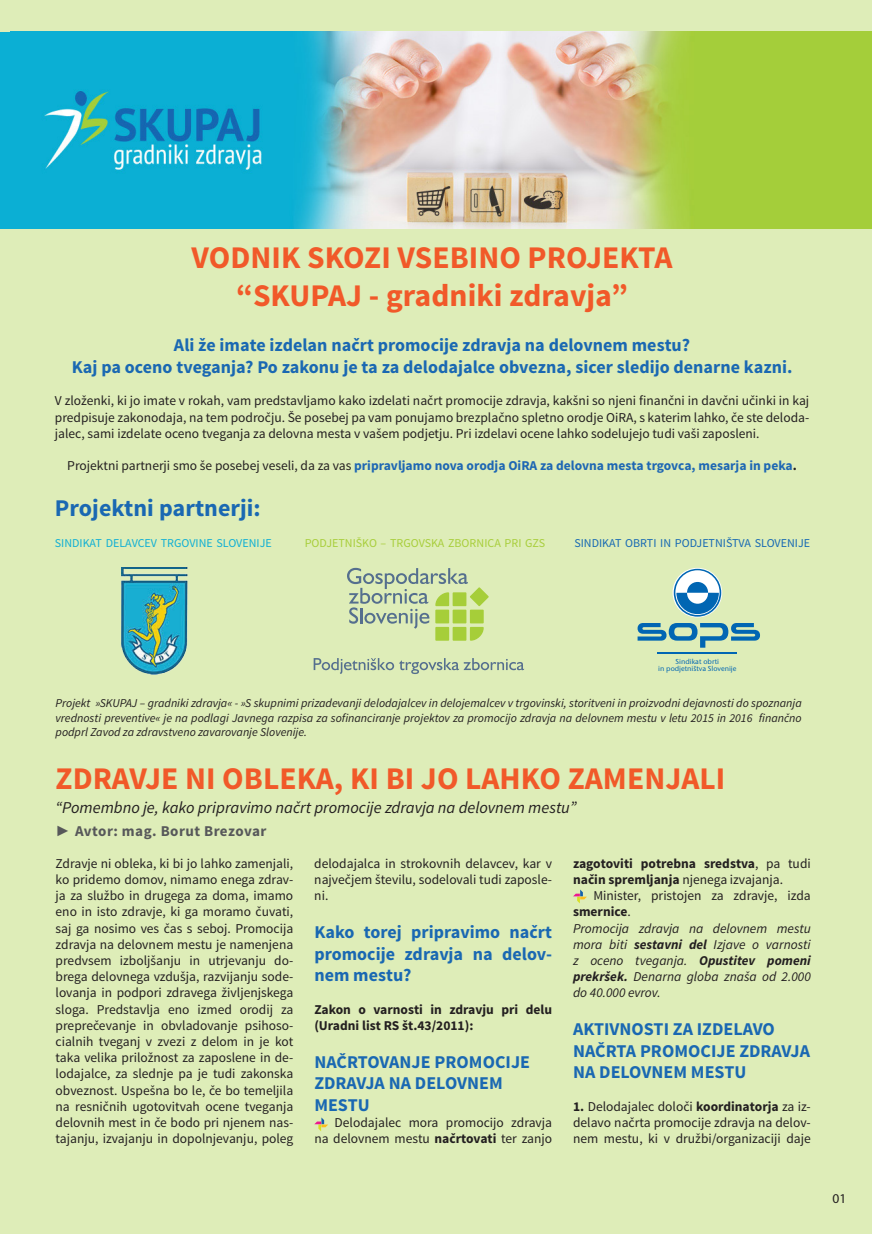
<style>
.page{position:relative;width:872px;height:1234px;background:#fff}
.page>*{position:absolute;margin:0;border:0;box-sizing:border-box;transform-origin:0 0}
.t1{font:700 31.5px/37.8px "Source Sans Pro";color:#f15929;text-align:center}
.t2{font:700 24px "Source Sans Pro";color:#1a68b2}
.t3{font:700 18px/21.6px "Source Sans Pro";color:#1a68b2}
.t4{font:italic 16.5px "Source Sans Pro";color:#231f20}
.t5{font:700 15px "Source Sans Pro";letter-spacing:.03em;color:#57585a}
.t6{font:13.5px/16.2px "Source Sans Pro";color:#231f20;text-align:justify}
.t7{font:italic 13.5px "Source Sans Pro";color:#231f20}
.t8{font:700 13.5px "Source Sans Pro";color:#1e67b3}
.t9{font:700 13.5px/16.2px "Source Sans Pro";color:#231f20}
.t10{font:13.5px "Myriad Pro";color:#231f20}
.t11{font:italic 12px/14.4px "Source Sans Pro";color:#231f20;text-align:justify}
.t12{font:12px "Source Sans Pro";color:#1769b3}
.t13{font:12px "Source Sans Pro";color:#a8ce3b}
.t14{font:12px "Source Sans Pro";color:#10afd4}
.t15{font:500 7.5px/6.6px "Stone San Itc TCE";color:#0166b3;text-align:center}
.s1{font-weight:400;color:#231f20}
.s2{color:#231f20}
.s3{font-family:"Times New Roman";font-weight:400}
.s4{font-weight:400}
.s5{font-weight:700}
</style>
<div class="page">
<div style="left:0;top:0;width:872px;height:1233px;background:#deedb8"></div>
<div style="left:0;top:32px;width:331px;height:197px;background:#0bafd4"></div>
<img style="left:121px;top:567px;width:67px;height:107px">
<svg style="left:672px;top:567px;width:50px;height:50px"></svg>
<svg style="left:673px;top:568px;width:48px;height:48px"></svg>
<svg style="left:675px;top:570px;width:44px;height:45px"></svg>
<svg style="left:676px;top:571px;width:43px;height:43px;background:#8ab8d7"></svg>
<hr style="left:658px;top:652px;width:79px;height:2px;background:#0166b3">
<svg style="left:637px;top:623px;width:123px;height:24px"></svg>
<div style="left:452px;top:626px;width:14px;height:14px;background:#a6ce39"></div>
<svg style="left:470px;top:626px;width:14px;height:14px"></svg>
<div style="left:435px;top:626px;width:14px;height:14px;background:#a6ce39"></div>
<svg style="left:470px;top:587px;width:19px;height:19px"></svg>
<div style="left:470px;top:609px;width:14px;height:14px;background:#a6ce39"></div>
<svg style="left:347px;top:567px;width:121px;height:61px"></svg>
<svg style="left:314px;top:658px;width:210px;height:16px"></svg>
<svg style="left:314px;top:1117px;width:14px;height:14px"></svg>
<svg style="left:573px;top:889px;width:14px;height:14px"></svg>
<img style="left:44px;top:32px;width:828px;height:197px">
<p class="t1" style="left:192px;top:240px;width:482px">VODNIK SKOZI VSEBINO PROJEKTA “SKUPAJ - gradniki zdravja”</p>
<p class="t3" style="left:72px;top:335px;width:722px;text-align:center">Ali že imate izdelan načrt promocije zdravja na delovnem mestu?<br>Kaj pa oceno tveganja? Po zakonu je ta za delodajalce obvezna, sicer sledijo denarne kazni.</p>
<p class="t6" style="left:55px;top:393px;width:756px">V zloženki, ki jo imate v rokah, vam predstavljamo kako izdelati načrt promocije zdravja, kakšni so njeni finančni in davčni učinki in kaj predpisuje zakonodaja, na tem področju. Še posebej pa vam ponujamo brezplačno spletno orodje OiRA, s katerim lahko, če ste deloda&shy;jalec, sami izdelate oceno tveganja za delovna mesta v vašem podjetju. Pri izdelavi ocene lahko sodelujejo tudi vaši zaposleni.</p>
<p class="t8" style="left:67px;top:457px;width:731px"><span class="s1">Projektni partnerji smo še posebej veseli, da za vas</span> pripravljamo nova orodja OiRA za delovna mesta trgovca, mesarja in peka<span class="s2">.</span></p>
<p class="t2" style="left:55px;top:493px;width:207px">Projektni partnerji:</p>
<p class="t14" style="left:55px;top:535px;width:218px">SINDIKAT DELAVCEV TRGOVINE SLOVENIJE</p>
<p class="t13" style="left:305px;top:535px;width:242px">PODJETNIŠKO – TRGOVSKA ZBORNICA PRI GZS</p>
<p class="t12" style="left:574px;top:535px;width:237px">SINDIKAT OBRTI IN PODJETNIŠTVA SLOVENIJE</p>
<p class="t15" style="left:658px;top:658px;width:80px">Sindikat obrti<br>in podjetništva Slovenije</p>
<p class="t11" style="left:56px;top:696px;width:747px">Projekt »SKUPAJ – gradniki zdravja« - »S skupnimi prizadevanji delodajalcev in delojemalcev v trgovinski, storitveni in proizvodni dejavnosti do spoznanja vrednosti preventive« je na podlagi Javnega razpisa za sofinanciranje projektov za promocijo zdravja na delovnem mestu v letu 2015 in 2016 finančno podprl Zavod za zdravstveno zavarovanje Slovenije.</p>
<p class="t1" style="left:56px;top:761px;width:671px">ZDRAVJE NI OBLEKA, KI BI JO LAHKO ZAMENJALI</p>
<p class="t4" style="left:56px;top:797px;width:522px">“Pomembno je, kako pripravimo načrt promocije zdravja na delovnem mestu”</p>
<p class="t5" style="left:56px;top:821px;width:212px"><span class="s3">►</span> Avtor: mag. Borut Brezovar</p>
<p class="t6" style="left:56px;top:855px;width:239px">Zdravje ni obleka, ki bi jo lahko zamenjali, ko pridemo domov, nimamo enega zdrav&shy;ja za službo in drugega za doma, imamo eno in isto zdravje, ki ga moramo čuvati, saj ga nosimo ves čas s seboj. Promocija zdravja na delovnem mestu je namenjena predvsem izboljšanju in utrjevanju do&shy;brega delovnega vzdušja, razvijanju sode&shy;lovanja in podpori zdravega življenjskega sloga. Predstavlja eno izmed orodij za preprečevanje in obvladovanje psihoso&shy;cialnih tveganj v zvezi z delom in je kot taka velika priložnost za zaposlene in de&shy;lodajalce, za slednje pa je tudi zakonska obveznost. Uspešna bo le, če bo temeljila na resničnih ugotovitvah ocene tveganja delovnih mest in če bodo pri njenem nas&shy;tajanju, izvajanju in dopolnjevanju, poleg</p>
<p class="t6" style="left:314px;top:855px;width:239px">delodajalca in strokovnih delavcev, kar v največjem številu, sodelovali tudi zaposle&shy;ni.</p>
<p class="t9" style="left:573px;top:855px;width:239px">zagotoviti potrebna sredstva<span class="s4">, pa tudi</span></p>
<p class="t6" style="left:573px;top:871px;width:212px"><span class="s5">način spremljanja</span> njenega izvajanja.</p>
<p class="t6" style="left:593px;top:887px;width:219px">Minister, pristojen za zdravje, izda</p>
<p class="t9" style="left:573px;top:904px;width:59px">smernice<span class="s4">.</span></p>
<p class="t7" style="left:573px;top:919px;width:239px">Promocija zdravja na delovnem mestu</p>
<p class="t7" style="left:573px;top:935px;width:239px">mora biti <span class="s5">sestavni del</span> Izjave o varnosti</p>
<p class="t7" style="left:573px;top:951px;width:239px">z oceno tveganja. <span class="s5">Opustitev pomeni</span></p>
<p class="t7" style="left:573px;top:968px;width:239px"><span class="s5">prekršek.</span> Denarna globa znaša od 2.000</p>
<p class="t7" style="left:573px;top:984px;width:89px">do 40.000 evrov.</p>
<p class="t3" style="left:573px;top:1018px;width:238px">AKTIVNOSTI ZA IZDELAVO<br>NAČRTA PROMOCIJE ZDRAVJA<br>NA DELOVNEM MESTU</p>
<p class="t6" style="left:573px;top:1098px;width:239px"><span class="s5">1.</span> Delodajalec določi <span class="s5">koordinatorja</span> za iz&shy;delavo načrta promocije zdravja na delov&shy;nem mestu, ki v družbi/organizaciji daje</p>
<p class="t3" style="left:314px;top:921px;width:239px;text-align:justify">Kako torej pripravimo načrt promocije zdravja na delov&shy;nem mestu?</p>
<p class="t9" style="left:314px;top:1001px;width:239px">Zakon o varnosti in zdravju pri delu (Uradni list RS št.43/2011):</p>
<p class="t3" style="left:314px;top:1051px;width:217px">NAČRTOVANJE PROMOCIJE<br>ZDRAVJA NA DELOVNEM<br>MESTU</p>
<p class="t6" style="left:314px;top:1114px;width:239px;text-align:right">Delodajalec mora promocijo zdravja<br>na delovnem mestu <span class="s5">načrtovati</span> ter zanjo</p>
<p class="t10" style="left:832px;top:1189px;width:15px">01</p>
</div>
